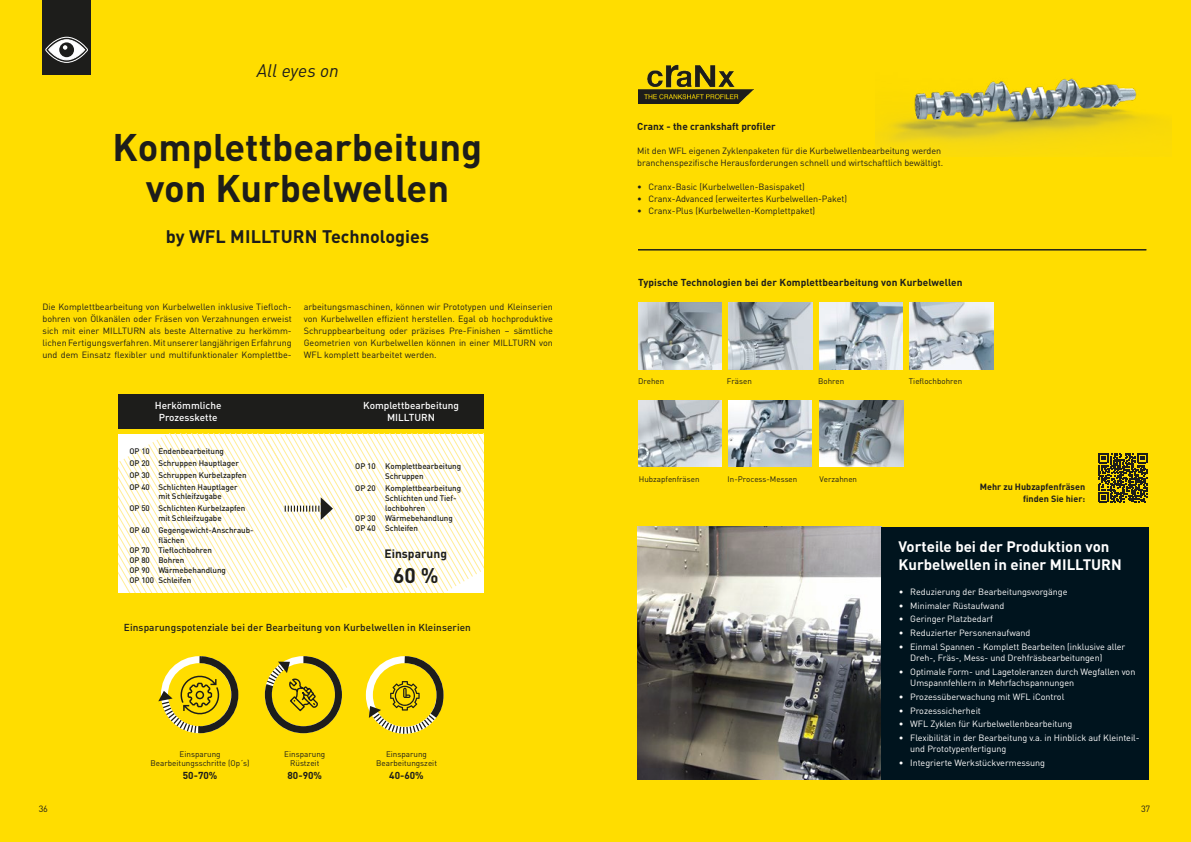
<style>
.page{position:relative;width:1191px;height:842px;background:#fd0}
.page>*{position:absolute;margin:0;border:0;box-sizing:border-box;transform-origin:0 0}
.t1{font:700 38px/41px "DIN Pro";color:#1d1d1b;text-align:center}
.t2{font:700 21px "DIN Pro";color:#1d1d1b}
.t3{font:700 18px "DIN Pro";color:#1d1d1b}
.t4{font:italic 18px "DIN";color:#1d1d1b}
.t5{font:700 15px/18px "DIN Pro";color:#fff}
.t6{font:700 12px "DIN Pro";color:#1d1d1b}
.t7{font:700 10px "DIN Pro";letter-spacing:.01em;color:#1d1d1b}
.t8{font:500 10px "DIN Pro";letter-spacing:.01em;color:#1d1d1b}
.t9{font:500 10px/12px "DIN Pro";color:#fff;text-align:center}
.t10{font:9px/12px "DIN Pro";letter-spacing:-.005em;color:#1d1d1b;text-align:justify}
.t11{font:9px/11px "DIN Pro";letter-spacing:-.005em;color:#fff}
.t12{font:700 9px/12px "DIN Pro";color:#1d1d1b;text-align:right}
.t13{font:8.1px/9.5px "DIN Pro";color:#1d1d1b;text-align:center}
.t14{font:500 8px/12px "DIN Pro";letter-spacing:-.005em;color:#1d1d1b}
.t15{font:8px "DIN Pro";color:#1d1d1b}
</style>
<div class="page">
<div style="left:43px;top:0;width:48px;height:74px;background:#1d1d1b"></div>
<svg style="left:45px;top:37px;width:43px;height:26px"></svg>
<div style="left:118px;top:394px;width:365px;height:35px;background:#1d1d1b"></div>
<svg style="left:118px;top:434px;width:365px;height:158px;background:#fefae8"></svg>
<svg style="left:264px;top:656px;width:78px;height:77px"></svg>
<svg style="left:158px;top:656px;width:81px;height:78px"></svg>
<svg style="left:369px;top:656px;width:75px;height:78px"></svg>
<img style="left:639px;top:64px;width:114px;height:40px">
<img style="left:728px;top:400px;width:83px;height:67px">
<img style="left:819px;top:400px;width:84px;height:67px">
<img style="left:638px;top:400px;width:83px;height:67px">
<img style="left:819px;top:302px;width:84px;height:67px">
<img style="left:910px;top:302px;width:83px;height:67px">
<img style="left:638px;top:302px;width:84px;height:67px">
<img style="left:728px;top:302px;width:84px;height:67px">
<img style="left:875px;top:78px;width:280px;height:78px">
<img style="left:637px;top:527px;width:244px;height:252px">
<div style="left:881px;top:527px;width:267px;height:252px;background:#00141e"></div>
<svg style="left:1098px;top:453px;width:49px;height:49px"></svg>
<hr style="left:638px;top:249px;width:508px;height:1px;background:#1d1d1b">
<hr style="left:638px;top:250px;width:508px;height:1px;background:#1d1d1b">
<h3 class="t4" style="left:257px;top:59px;width:84px">All eyes on</h3>
<h1 class="t1" style="left:113px;top:125px;width:371px">Komplettbearbeitung von Kurbelwellen</h1>
<h3 class="t3" style="left:166px;top:224px;width:265px">by WFL MILLTURN Technologies</h3>
<p class="t10" style="left:43px;top:300px;width:251px">Die Komplettbearbeitung von Kurbelwellen inklusive Tiefloch&shy;bohren von Ölkanälen oder Fräsen von Verzahnungen erweist sich mit einer MILLTURN als beste Alternative zu herkömm&shy;lichen Fertigungsverfahren. Mit unserer langjährigen Erfahrung und dem Einsatz flexibler und multifunktionaler Komplettbe-</p>
<p class="t10" style="left:304px;top:300px;width:251px">arbeitungsmaschinen, können wir Prototypen und Kleinserien von Kurbelwellen effizient herstellen. Egal ob hochproduktive Schruppbearbeitung oder präzises Pre-Finishen – sämtliche Geometrien von Kurbelwellen können in einer MILLTURN von WFL komplett bearbeitet werden.</p>
<p class="t9" style="left:155px;top:399px;width:68px">Herkömmliche<br>Prozesskette</p>
<p class="t9" style="left:363px;top:399px;width:97px">Komplettbearbeitung<br>MILLTURN</p>
<p class="t14" style="left:129px;top:444px;width:119px">OP 10 Endenbearbeitung<br>OP 20 Schruppen Hauptlager<br>OP 30 Schruppen Kurbelzapfen<br>OP 40 Schlichten Hauptlager</p>
<p class="t14" style="left:129px;top:490px;width:118px;text-indent:29px">mit Schleifzugabe<br>OP 50 Schlichten Kurbelzapfen</p>
<p class="t14" style="left:129px;top:512px;width:126px;text-align:center">mit Schleifzugabe<br>OP 60 Gegengewicht-Anschraub-</p>
<p class="t14" style="left:129px;top:535px;width:98px;line-height:10px;text-indent:29px">flächen<br>OP 70 Tieflochbohren<br>OP 80 Bohren<br>OP 90 Wärmebehandlung<br>OP 100 Schleifen</p>
<p class="t14" style="left:385px;top:461px;width:77px;line-height:10px;text-indent:-30px">OP 10 Komplettbearbeitung<br>Schruppen</p>
<p class="t14" style="left:355px;top:482px;width:107px">OP 20 Komplettbearbeitung</p>
<p class="t14" style="left:385px;top:492px;width:73px">Schlichten und Tief-</p>
<p class="t14" style="left:385px;top:502px;width:42px">lochbohren</p>
<p class="t14" style="left:355px;top:512px;width:99px">OP 30 Wärmebehandlung</p>
<p class="t14" style="left:355px;top:522px;width:64px">OP 40 Schleifen</p>
<h3 class="t6" style="left:384px;top:545px;width:64px">Einsparung</h3>
<h2 class="t2" style="left:393px;top:561px;width:47px">60 %</h2>
<p class="t8" style="left:124px;top:620px;width:348px">Einsparungspotenziale bei der Bearbeitung von Kurbelwellen in Kleinserien</p>
<p class="t13" style="left:151px;top:748px;width:101px">Einsparung<br>Bearbeitungsschritte (Op´s)</p>
<p class="t7" style="left:183px;top:769px;width:36px">50-70%</p>
<p class="t13" style="left:284px;top:748px;width:42px">Einsparung<br>Rüstzeit</p>
<p class="t7" style="left:287px;top:769px;width:36px">80-90%</p>
<p class="t13" style="left:376px;top:748px;width:62px">Einsparung<br>Bearbeitungszeit</p>
<p class="t7" style="left:389px;top:769px;width:36px">40-60%</p>
<p class="t7" style="left:637px;top:120px;width:140px">Cranx - the crankshaft profiler</p>
<p class="t10" style="left:637px;top:144px;width:307px">Mit den WFL eigenen Zyklenpaketen für die Kurbelwellenbearbeitung werden branchenspezifische Herausforderungen schnell und wirtschaftlich bewältigt.</p>
<p class="t10" style="left:637px;top:180px;width:169px">• Cranx-Basic (Kurbelwellen-Basispaket)</p>
<p class="t10" style="left:637px;top:192px;width:211px">• Cranx-Advanced (erweitertes Kurbelwellen-Paket)</p>
<p class="t10" style="left:637px;top:204px;width:180px">• Cranx-Plus (Kurbelwellen-Komplettpaket)</p>
<p class="t7" style="left:638px;top:276px;width:326px">Typische Technologien bei der Komplettbearbeitung von Kurbelwellen</p>
<p class="t15" style="left:638px;top:375px;width:28px">Drehen</p>
<p class="t15" style="left:727px;top:375px;width:26px">Fräsen</p>
<p class="t15" style="left:818px;top:375px;width:28px">Bohren</p>
<p class="t15" style="left:909px;top:375px;width:55px">Tieflochbohren</p>
<p class="t15" style="left:639px;top:473px;width:62px">Hubzapfenfräsen</p>
<p class="t15" style="left:727px;top:473px;width:71px">In-Process-Messen</p>
<p class="t15" style="left:819px;top:473px;width:39px">Verzahnen</p>
<p class="t12" style="left:980px;top:480px;width:107px">Mehr zu Hubzapfenfräsen finden Sie hier:</p>
<h3 class="t5" style="left:898px;top:537px;width:225px">Vorteile bei der Produktion von<br>Kurbelwellen in einer MILLTURN</h3>
<p class="t11" style="left:899px;top:586px;width:170px">• Reduzierung der Bearbeitungsvorgänge</p>
<p class="t11" style="left:899px;top:599px;width:107px">• Minimaler Rüstaufwand</p>
<p class="t11" style="left:899px;top:613px;width:96px">• Geringer Platzbedarf</p>
<p class="t11" style="left:899px;top:627px;width:133px">• Reduzierter Personenaufwand</p>
<p class="t11" style="left:910px;top:641px;width:216px;text-indent:-11px">• Einmal Spannen - Komplett Bearbeiten (inklusive aller<br>Dreh-, Fräs-, Mess- und Drehfräsbearbeitungen)</p>
<p class="t11" style="left:910px;top:666px;width:227px;text-indent:-11px">• Optimale Form- und Lagetoleranzen durch Wegfallen von<br>Umspannfehlern in Mehrfachspannungen</p>
<p class="t11" style="left:899px;top:691px;width:167px">• Prozessüberwachung mit WFL iControl</p>
<p class="t11" style="left:899px;top:704px;width:83px">• Prozesssicherheit</p>
<p class="t11" style="left:899px;top:718px;width:175px">• WFL Zyklen für Kurbelwellenbearbeitung</p>
<p class="t11" style="left:910px;top:732px;width:231px;text-indent:-11px">• Flexibilität in der Bearbeitung v.a. in Hinblick auf Kleinteil&shy;und Prototypenfertigung</p>
<p class="t11" style="left:899px;top:757px;width:148px">• Integrierte Werkstückvermessung</p>
<p class="t10" style="left:39px;top:802px;width:11px">36</p>
<p class="t10" style="left:1141px;top:802px;width:11px">37</p>
</div>
